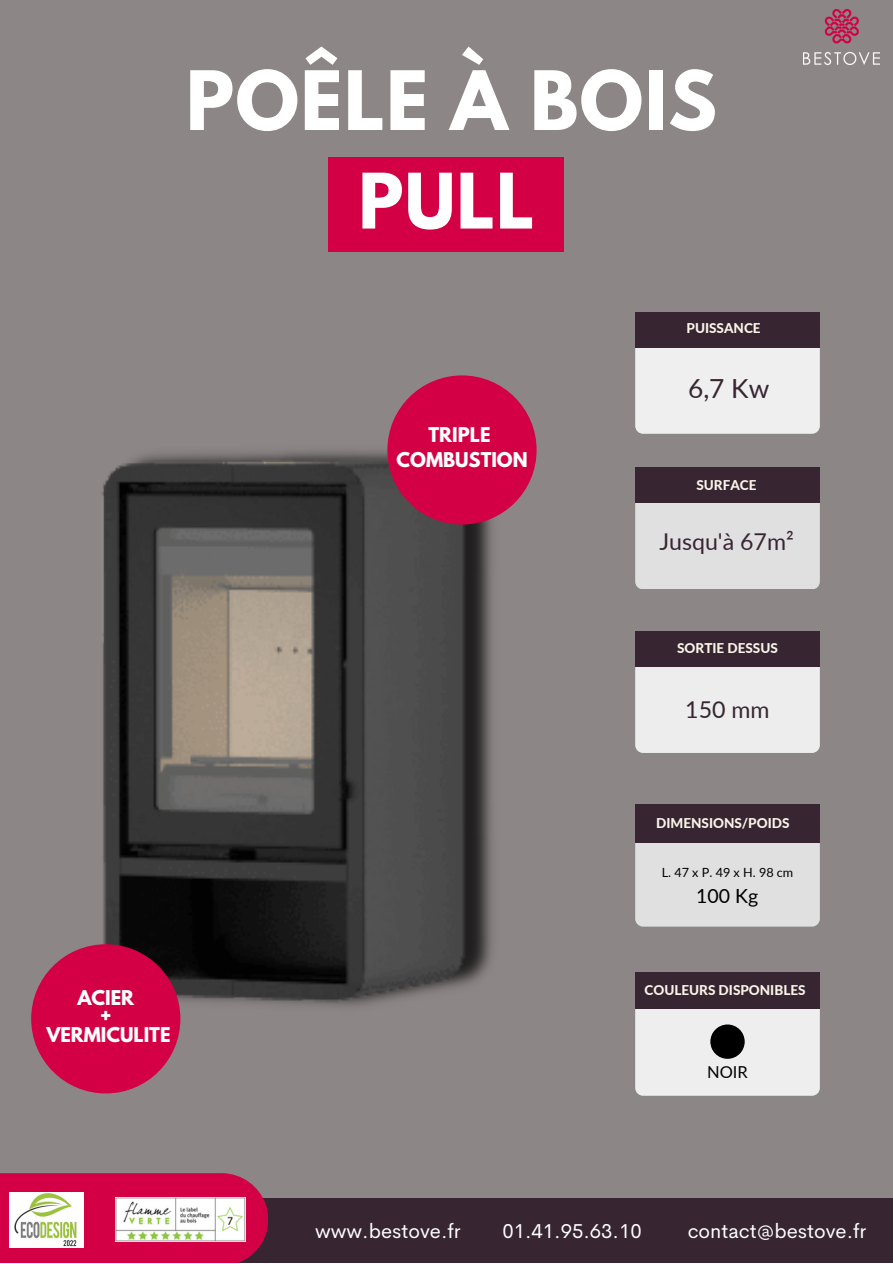
<style>
.page{position:relative;width:893px;height:1264px;background:#fff}
.page>*{position:absolute;margin:0;border:0;box-sizing:border-box;transform-origin:0 0}
.t1{font:700 72.45px "League Spartan";letter-spacing:.02em;color:#fff}
.t2{font:700 67.65px "League Spartan";color:#fff}
.t3{font:26.25px "Lato";color:#372632}
.t4{font:23.1px "Lato";color:#372632}
.t5{font:20.1px "Cerebri Sans";color:#fff}
.t6{font:19.5px "Lato";color:#000}
.t7{font:700 18px "League Spartan";color:#fff}
.t8{font:16.5px "Lato";color:#000}
.t9{font:800 13.5px "Lato";color:#fbf5e9}
.t10{font:12.6px "Lato";letter-spacing:.255em;color:#000}
</style>
<div class="page">
<div style="left:0;top:0;width:892px;height:1262px;background:#8d8686"></div>
<img style="left:47px;top:376px;width:454px;height:718px">
<div style="left:328px;top:157px;width:236px;height:94px;background:#d30045"></div>
<div style="left:635px;top:312px;width:184px;height:122px;background:#f0efef;border-radius:8px"></div>
<div style="left:635px;top:312px;width:184px;height:35px;background:#372632"></div>
<div style="left:635px;top:467px;width:184px;height:122px;background:#e1e0e0;border-radius:8px"></div>
<div style="left:635px;top:467px;width:184px;height:36px;background:#372632"></div>
<div style="left:635px;top:631px;width:184px;height:122px;background:#eeeded;border-radius:8px"></div>
<div style="left:635px;top:631px;width:184px;height:35px;background:#372632"></div>
<div style="left:635px;top:804px;width:184px;height:122px;background:#e1e0e0;border-radius:8px"></div>
<div style="left:635px;top:804px;width:184px;height:38px;background:#372632"></div>
<div style="left:635px;top:973px;width:184px;height:122px;background:#efeeee;border-radius:8px"></div>
<div style="left:635px;top:972px;width:184px;height:37px;background:#372632"></div>
<div style="left:204px;top:1197px;width:688px;height:65px;background:#372632"></div>
<svg style="left:0;top:1173px;width:268px;height:89px;background:#cc0849"></svg>
<img style="left:10px;top:1192px;width:73px;height:55px">
<div style="left:710px;top:1024px;width:34px;height:34px;background:#000;border-radius:50%"></div>
<img style="left:116px;top:1197px;width:129px;height:44px">
<div style="left:387px;top:375px;width:149px;height:149px;background:#d30045;border-radius:50%"></div>
<div style="left:31px;top:944px;width:149px;height:149px;background:#d30045;border-radius:50%"></div>
<img style="left:803px;top:10px;width:76px;height:55px">
<p class="t1" style="left:186px;top:65px;width:532px">POÊLE À BOIS</p>
<p class="t2" style="left:358px;top:168px;width:177px">PULL</p>
<p class="t7" style="left:428px;top:426px;width:63px">TRIPLE</p>
<p class="t7" style="left:396px;top:450px;width:133px">COMBUSTION</p>
<p class="t9" style="left:686px;top:320px;width:75px">PUISSANCE</p>
<p class="t3" style="left:688px;top:372px;width:83px">6,7 Kw</p>
<p class="t9" style="left:696px;top:476px;width:61px">SURFACE</p>
<p class="t4" style="left:659px;top:527px;width:136px">Jusqu'à 67m²</p>
<p class="t9" style="left:677px;top:640px;width:102px">SORTIE DESSUS</p>
<p class="t4" style="left:685px;top:694px;width:86px">150 mm</p>
<p class="t7" style="left:77px;top:988px;width:58px">ACIER</p>
<p class="t7" style="left:100px;top:1006px;width:13px">+</p>
<p class="t7" style="left:46px;top:1025px;width:126px">VERMICULITE</p>
<p class="t9" style="left:656px;top:814px;width:135px">DIMENSIONS/POIDS</p>
<p class="t10" style="left:661px;top:864px;width:133px">L.47xP.49xH.98cm</p>
<p class="t6" style="left:696px;top:883px;width:63px">100 Kg</p>
<p class="t9" style="left:644px;top:982px;width:162px">COULEURS DISPONIBLES</p>
<p class="t8" style="left:707px;top:1061px;width:42px">NOIR</p>
<p class="t5" style="left:315px;top:1218px;width:147px">www.bestove.fr</p>
<p class="t5" style="left:502px;top:1218px;width:141px">01.41.95.63.10</p>
<p class="t5" style="left:687px;top:1218px;width:180px">contact@bestove.fr</p>
</div>
